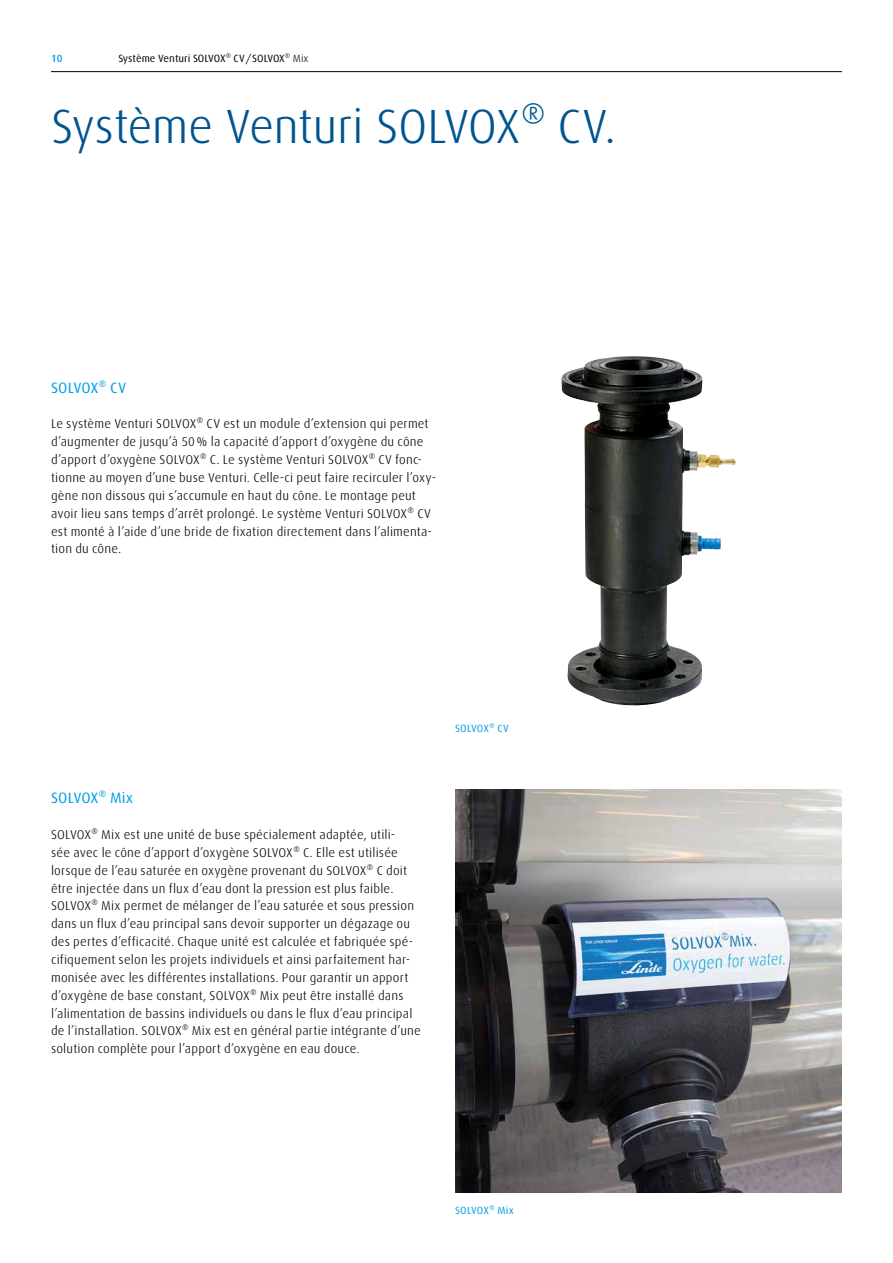
<style>
.page{position:relative;width:893px;height:1263px;background:#fff}
.page>*{position:absolute;margin:0;border:0;box-sizing:border-box;transform-origin:0 0}
.t1{font:300 48px "Linde Dax Global";letter-spacing:-.015em;color:#005590}
.t2{font:15px "Linde Dax Global";letter-spacing:.005em;color:#009ee3}
.t3{font:300 12.75px/17.9px "Linde Dax Global";letter-spacing:.01em;color:#000}
.t4{font:10.5px "Linde Dax Global";letter-spacing:-.005em;color:#000}
.t5{font:10.5px "Linde Dax Global";letter-spacing:.02em;color:#009ee3}
.t6{font:500 10.5px "Linde Dax Global";color:#009ee3}
.s1{font-weight:300}
</style>
<div class="page">
<hr style="left:51px;top:71px;width:791px;height:1px;background:#000">
<img style="left:561px;top:356px;width:160px;height:350px">
<img style="left:455px;top:790px;width:387px;height:402px">
<p class="t6" style="left:51px;top:52px;width:13px">10</p>
<p class="t4" style="left:118px;top:52px;width:192px">Système Venturi SOLVOX<span class="s1">®</span> CV/SOLVOX<span class="s1">® Mix</span></p>
<h1 class="t1" style="left:51px;top:98px;width:567px">Système Venturi SOLVOX® CV.</h1>
<p class="t2" style="left:51px;top:379px;width:77px">SOLVOX® CV</p>
<p class="t3" style="left:51px;top:415px;width:387px">Le système Venturi SOLVOX® CV est un module d’extension qui permet d’augmenter de jusqu’à 50% la capacité d’apport d’oxygène du cône d’apport d’oxygène SOLVOX® C. Le système Venturi SOLVOX® CV fonc&shy;tionne au moyen d’une buse Venturi. Celle-ci peut faire recirculer l’oxy&shy;gène non dissous qui s’accumule en haut du cône. Le montage peut avoir lieu sans temps d’arrêt prolongé. Le système Venturi SOLVOX® CV est monté à l’aide d’une bride de fixation directement dans l’alimenta&shy;tion du cône.</p>
<p class="t2" style="left:51px;top:789px;width:84px">SOLVOX® Mix</p>
<p class="t3" style="left:51px;top:826px;width:371px">SOLVOX® Mix est une unité de buse spécialement adaptée, utili-<br>sée avec le cône d’apport d’oxygène SOLVOX® C. Elle est utilisée lorsque de l’eau saturée en oxygène provenant du SOLVOX® C doit être injectée dans un flux d’eau dont la pression est plus faible.<br>SOLVOX® Mix permet de mélanger de l’eau saturée et sous pression dans un flux d’eau principal sans devoir supporter un dégazage ou des pertes d’efficacité. Chaque unité est calculée et fabriquée spé&shy;cifiquement selon les projets individuels et ainsi parfaitement har&shy;monisée avec les différentes installations. Pour garantir un apport d’oxygène de base constant, SOLVOX® Mix peut être installé dans l’alimentation de bassins individuels ou dans le flux d’eau principal de l’installation. SOLVOX® Mix est en général partie intégrante d’une solution complète pour l’apport d’oxygène en eau douce.</p>
<p class="t5" style="left:455px;top:722px;width:55px">SOLVOX® CV</p>
<p class="t5" style="left:455px;top:1204px;width:60px">SOLVOX® Mix</p>
</div>
